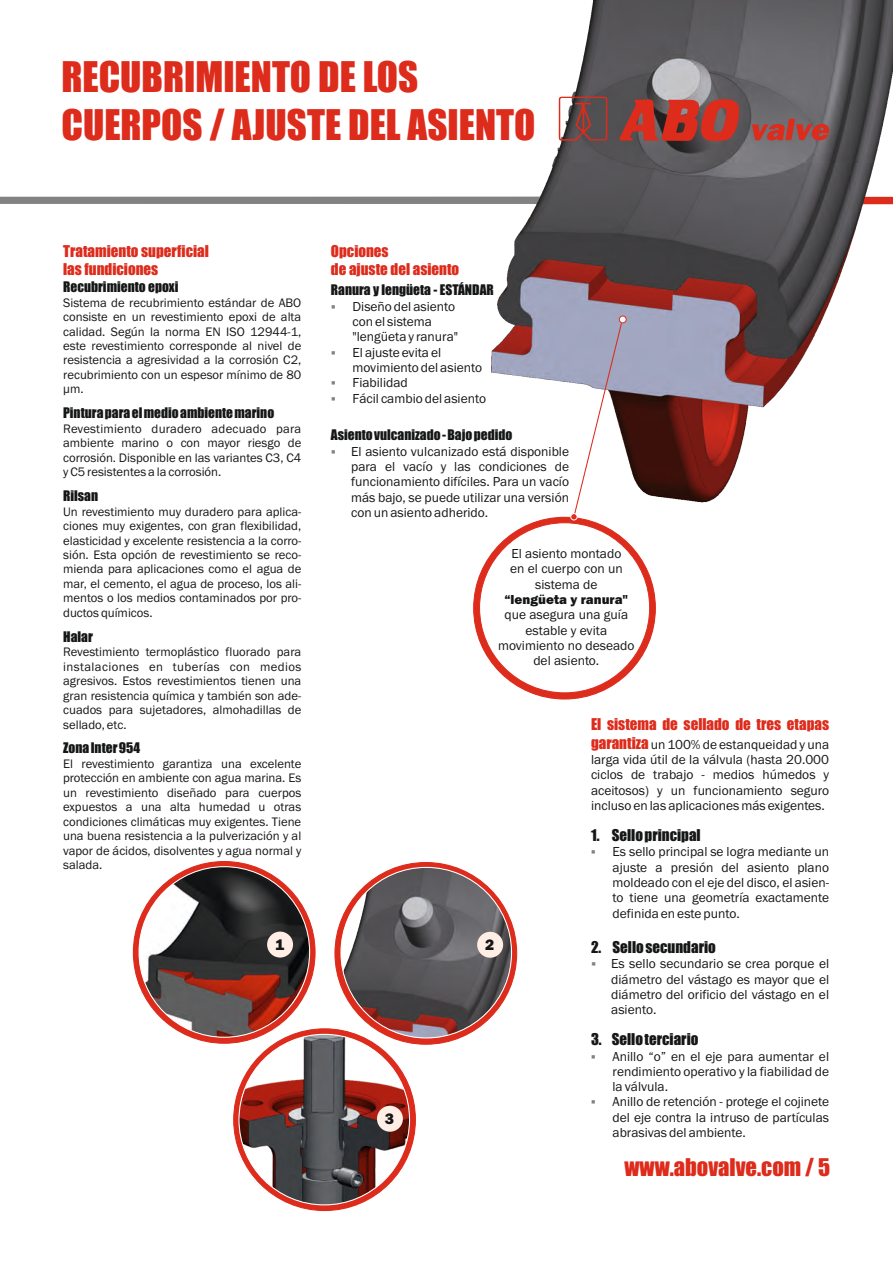
<style>
.page{position:relative;width:893px;height:1263px;background:#fff}
.page>*{position:absolute;margin:0;border:0;box-sizing:border-box;transform-origin:0 0}
.t1{font:39px/47.5px "Impact";color:#dd2b1c}
.t2{font:22.5px "Impact";color:#dd2b1c}
.t3{font:800 15.75px "Franklin Gothic";color:#151616}
.t4{font:15px "Impact";color:#dd2b1c}
.t5{font:15px "Impact";color:#151616}
.t6{font:13.5px/15.3px "Franklin Gothic";color:#151616;text-align:justify}
.t7{font:13.5px "Impact";color:#151616}
.t8{font:12.75px/14.4px "Franklin Gothic";color:#151616;text-align:justify}
.s1{color:#fff}
.s2{color:#818281}
.s3{font-weight:800}
.s4{font-family:"Impact";font-size:15px;color:#dd2b1c}
</style>
<div class="page">
<div style="left:0;top:197px;width:482px;height:7px;background:#818281"></div>
<img style="left:482px;top:0;width:411px;height:503px">
<svg style="left:133px;top:861px;width:384px;height:349px"></svg>
<svg style="left:752px;top:119px;width:77px;height:21px;background:#a64c47"></svg>
<svg style="left:559px;top:97px;width:48px;height:44px;background:#805e5d"></svg>
<svg style="left:619px;top:99px;width:122px;height:42px;background:#aa3b33"></svg>
<svg style="left:474px;top:322px;width:181px;height:377px"></svg>
<div style="left:619px;top:316px;width:8px;height:7px;background:#fff;border:1px solid #dd2b1c;border-radius:50%"></div>
<img style="left:139px;top:867px;width:171px;height:170px;border-radius:50%">
<div style="left:267px;top:931px;width:26px;height:26px;background:#ffeee5;border-radius:50%"></div>
<img style="left:239px;top:1034px;width:171px;height:171px;border-radius:50%">
<div style="left:377px;top:1106px;width:26px;height:26px;background:#ffeee5;border-radius:50%"></div>
<img style="left:341px;top:867px;width:171px;height:171px;border-radius:50%">
<div style="left:477px;top:932px;width:26px;height:26px;background:#ffeee5;border-radius:50%"></div>
<div style="left:479px;top:523px;width:171px;height:170px;background:#fff;border:1px solid #dd2b1c;border-radius:50%"></div>
<svg style="left:571px;top:513px;width:6px;height:7px"></svg>
<p class="t1" style="left:61px;top:55px;width:475px">RECUBRIMIENTO DE LOS<br>CUERPOS / AJUSTE DEL ASIENTO</p>
<p class="t4" style="left:63px;top:245px;width:147px">Tratamiento superficial</p>
<p class="t4" style="left:63px;top:263px;width:97px">las fundiciones</p>
<p class="t7" style="left:63px;top:281px;width:117px">Recubrimiento epoxi</p>
<p class="t8" style="left:63px;top:296px;width:240px">Sistema de recubrimiento estándar de ABO consiste en un revestimiento epoxi de alta calidad. Según la norma EN ISO 12944-1, este revestimiento corresponde al nivel de resistencia a agresividad a la corrosión C2, recubrimiento con un espesor mínimo de 80 μm.</p>
<p class="t7" style="left:63px;top:408px;width:213px">Pintura para el medio ambiente marino</p>
<p class="t8" style="left:63px;top:422px;width:240px">Revestimiento duradero adecuado para ambiente marino o con mayor riesgo de corrosión. Disponible en las variantes C3, C4 y C5 resistentes a la corrosión.</p>
<p class="t7" style="left:63px;top:490px;width:36px">Rilsan</p>
<p class="t8" style="left:63px;top:505px;width:240px">Un revestimiento muy duradero para aplica&shy;ciones muy exigentes, con gran flexibilidad, elasticidad y excelente resistencia a la corro&shy;sión. Esta opción de revestimiento se reco&shy;mienda para aplicaciones como el agua de mar, el cemento, el agua de proceso, los ali&shy;mentos o los medios contaminados por pro&shy;ductos químicos.</p>
<p class="t7" style="left:63px;top:631px;width:31px">Halar</p>
<p class="t8" style="left:63px;top:646px;width:240px">Revestimiento termoplástico fluorado para instalaciones en tuberías con medios agresivos. Estos revestimientos tienen una gran resistencia química y también son ade&shy;cuados para sujetadores, almohadillas de sellado, etc.</p>
<p class="t7" style="left:63px;top:743px;width:79px">Zona Inter 954</p>
<p class="t8" style="left:63px;top:757px;width:240px">El revestimiento garantiza una excelente protección en ambiente con agua marina. Es un revestimiento diseñado para cuerpos expuestos a una alta humedad u otras condiciones climáticas muy exigentes. Tiene una buena resistencia a la pulverización y al vapor de ácidos, disolventes y agua normal y salada.</p>
<p class="t3" style="left:275px;top:939px;width:11px">1</p>
<p class="t4" style="left:331px;top:245px;width:59px">Opciones</p>
<p class="t4" style="left:331px;top:263px;width:130px">de ajuste del asiento</p>
<p class="t7" style="left:331px;top:285px;width:164px">Ranura y lengüeta - ESTÁNDAR</p>
<p class="t6" style="left:331px;top:330px;width:129px"><span class="s1">▪</span> "lengüeta y ranura"</p>
<p class="t6" style="left:331px;top:300px;width:126px"><span class="s2">▪</span> Diseño del asiento</p>
<p class="t6" style="left:331px;top:315px;width:103px"><span class="s1">▪</span> con el sistema</p>
<p class="t6" style="left:331px;top:345px;width:112px"><span class="s2">▪</span> El ajuste evita el</p>
<p class="t6" style="left:331px;top:361px;width:153px"><span class="s1">▪</span> movimiento del asiento</p>
<p class="t6" style="left:331px;top:376px;width:78px"><span class="s2">▪</span> Fiabilidad</p>
<p class="t6" style="left:331px;top:391px;width:157px"><span class="s2">▪</span> Fácil cambio del asiento</p>
<p class="t7" style="left:331px;top:430px;width:183px">Asiento vulcanizado - Bajo pedido</p>
<p class="t6" style="left:351px;top:444px;width:219px;text-indent:-20px"><span class="s2">▪</span> El asiento vulcanizado está disponible para el vacío y las condiciones de funcionamiento difíciles. Para un vacío más bajo, se puede utilizar una versión con un asiento adherido.</p>
<p class="t6" style="left:511px;top:547px;width:111px">El asiento montado</p>
<p class="t6" style="left:510px;top:562px;width:114px;text-align:center">en el cuerpo con un sistema de</p>
<p class="t6" style="left:498px;top:593px;width:138px;text-align:center"><span class="s3">“lengüeta y ranura" </span>que asegura una guía estable y evita movimiento no deseado del asiento.</p>
<p class="t4" style="left:591px;top:718px;width:240px">El sistema de sellado de tres etapas</p>
<p class="t6" style="left:591px;top:737px;width:240px"><span class="s4">garantiza</span> un 100% de estanqueidad y una larga vida útil de la válvula (hasta 20.000 ciclos de trabajo - medios húmedos y aceitosos) y un funcionamiento seguro incluso en las aplicaciones más exigentes.</p>
<p class="t5" style="left:591px;top:829px;width:111px">1. Sello principal</p>
<p class="t3" style="left:385px;top:1113px;width:11px">3</p>
<p class="t3" style="left:485px;top:939px;width:11px">2</p>
<p class="t6" style="left:613px;top:845px;width:218px;text-indent:-22px"><span class="s2">▪</span> Es sello principal se logra mediante un ajuste a presión del asiento plano moldeado con el eje del disco, el asien&shy;to tiene una geometría exactamente definida en este punto.</p>
<p class="t5" style="left:591px;top:941px;width:126px">2. Sello secundario</p>
<p class="t6" style="left:611px;top:957px;width:219px;text-indent:-20px"><span class="s2">▪</span> Es sello secundario se crea porque el diámetro del vástago es mayor que el diámetro del orificio del vástago en el asiento.</p>
<p class="t5" style="left:591px;top:1033px;width:109px">3. Sello terciario</p>
<p class="t6" style="left:612px;top:1049px;width:218px;text-indent:-22px"><span class="s2">▪</span> Anillo “o” en el eje para aumentar el rendimiento operativo y la fiabilidad de la válvula.</p>
<p class="t6" style="left:612px;top:1095px;width:218px;text-indent:-22px"><span class="s2">▪</span> Anillo de retención - protege el cojinete del eje contra la intruso de partículas abrasivas del ambiente.</p>
<p class="t2" style="left:624px;top:1158px;width:207px">www.abovalve.com / 5</p>
</div>
